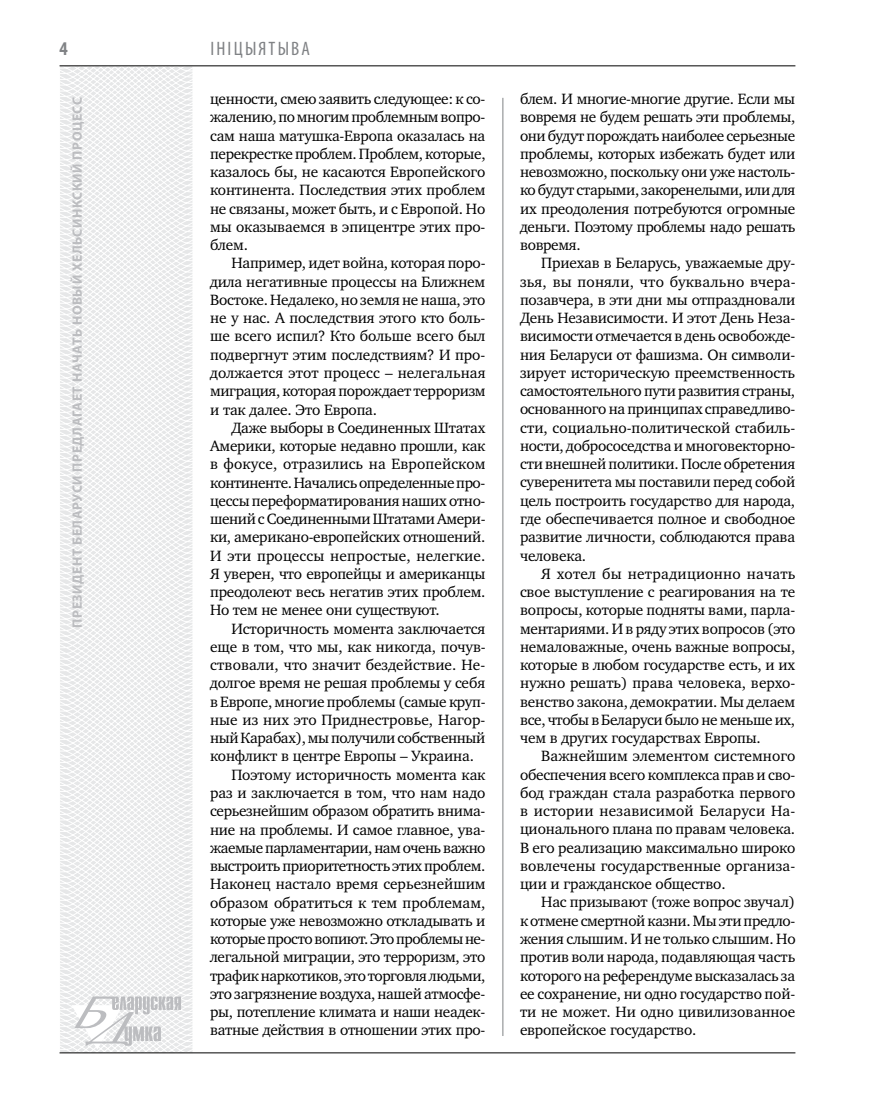
<style>
.page{position:relative;width:872px;height:1106px;background:#fff}
.page>*{position:absolute;margin:0;border:0;box-sizing:border-box;transform-origin:0 0}
.t1{font:condensed 19.5px "Myriad Pro";letter-spacing:.11em;color:#808285}
.t2{font:700 condensed 19.5px "Myriad Pro";color:#808285}
.t3{font:15.3px/18.3px "Charter C";letter-spacing:-.015em;color:#000;text-align:justify}
.t4{font:15.3px "Charter C";letter-spacing:-.035em;color:#000}
.t5{font:15.3px "Charter C";letter-spacing:.005em;color:#000}
.t6{font:700 13.5px "Myriad Pro";letter-spacing:.04em;color:#bcbdc0}
</style>
<div class="page">
<svg style="left:59px;top:65px;width:192px;height:989px"></svg>
<hr style="left:502px;top:98px;width:1px;height:938px;background:#808285">
<hr style="left:60px;top:1052px;width:735px;height:1px;background:#000">
<svg style="left:71px;top:996px;width:110px;height:53px"></svg>
<hr style="left:60px;top:65px;width:735px;height:1px;background:#000">
<p class="t2" style="left:60px;top:37px;width:10px">4</p>
<p class="t1" style="left:210px;top:37px;width:101px">Ініцыятыва</p>
<p class="t3" style="left:210px;top:90px;width:277px">ценности, смею заявить следующее: к со&shy;жалению, по многим проблемным вопро&shy;сам наша матушка-Европа оказалась на перекрестке проблем. Проблем, которые, казалось бы, не касаются Европейского континента. Последствия этих проблем не связаны, может быть, и с Европой. Но мы оказываемся в эпицентре этих про&shy;блем.</p>
<p class="t3" style="left:210px;top:254px;width:277px;text-indent:21px">Например, идет война, которая поро&shy;дила негативные процессы на Ближнем Востоке. Недалеко, но земля не наша, это не у нас. А последствия этого кто боль&shy;ше всего испил? Кто больше всего был подвергнут этим последствиям? И про&shy;должается этот процесс – нелегальная миграция, которая порождает терроризм и так далее. Это Европа.</p>
<p class="t3" style="left:210px;top:418px;width:277px;text-indent:21px">Даже выборы в Соединенных Штатах Америки, которые недавно прошли, как в фокусе, отразились на Европейском континенте. Начались определенные про&shy;цессы переформатирования наших отно&shy;шений с Соединенными Штатами Амери&shy;ки, американо-европейских отношений.<br>И эти процессы непростые, нелегкие.<br>Я уверен, что европейцы и американцы преодолеют весь негатив этих проблем.<br>Но тем не менее они существуют.</p>
<p class="t3" style="left:231px;top:619px;width:255px">Историчность момента заключается</p>
<p class="t3" style="left:210px;top:637px;width:277px">еще в том, что мы, как никогда, почув-</p>
<p class="t5" style="left:210px;top:656px;width:277px">ствовали, что значит бездействие. Не-</p>
<p class="t3" style="left:210px;top:674px;width:277px">долгое время не решая проблемы у себя</p>
<p class="t3" style="left:210px;top:692px;width:277px">в Европе, многие проблемы (самые круп-</p>
<p class="t3" style="left:210px;top:710px;width:277px">ные из них это Приднестровье, Нагор-</p>
<p class="t3" style="left:210px;top:729px;width:277px">ный Карабах), мы получили собственный</p>
<p class="t3" style="left:210px;top:747px;width:265px">конфликт в центре Европы – Украина.</p>
<p class="t3" style="left:231px;top:765px;width:256px">Поэтому историчность момента как</p>
<p class="t3" style="left:210px;top:783px;width:277px">раз и заключается в том, что нам надо</p>
<p class="t3" style="left:210px;top:802px;width:277px">серьезнейшим образом обратить внима-</p>
<p class="t3" style="left:210px;top:820px;width:277px">ние на проблемы. И самое главное, ува-</p>
<p class="t4" style="left:210px;top:839px;width:277px">жаемые парламентарии, нам очень важно</p>
<p class="t3" style="left:210px;top:857px;width:277px">выстроить приоритетность этих проблем.</p>
<p class="t3" style="left:210px;top:875px;width:277px">Наконец настало время серьезнейшим</p>
<p class="t3" style="left:210px;top:893px;width:277px">образом обратиться к тем проблемам,</p>
<p class="t3" style="left:210px;top:911px;width:277px">которые уже невозможно откладывать и</p>
<p class="t4" style="left:210px;top:930px;width:277px">которые просто вопиют. Это проблемы не-</p>
<p class="t3" style="left:210px;top:948px;width:277px">легальной миграции, это терроризм, это</p>
<p class="t3" style="left:210px;top:966px;width:277px">трафик наркотиков, это торговля людьми,</p>
<p class="t3" style="left:210px;top:984px;width:277px">это загрязнение воздуха, нашей атмосфе-</p>
<p class="t3" style="left:210px;top:1003px;width:277px">ры, потепление климата и наши неадек-</p>
<p class="t3" style="left:210px;top:1021px;width:277px">ватные действия в отношении этих про-</p>
<p class="t6" style="left:69px;top:627px;width:531px;rotate:-90deg">Президент Беларуси предлагает начать новый Хельсинкский процесс</p>
<p class="t3" style="left:520px;top:90px;width:277px">блем. И многие-многие другие. Если мы вовремя не будем решать эти проблемы, они будут порождать наиболее серьезные проблемы, которых избежать будет или невозможно, поскольку они уже настоль&shy;ко будут старыми, закоренелыми, или для их преодоления потребуются огромные деньги. Поэтому проблемы надо решать вовремя.</p>
<p class="t3" style="left:520px;top:254px;width:277px;text-indent:21px">Приехав в Беларусь, уважаемые дру&shy;зья, вы поняли, что буквально вчера&shy;позавчера, в эти дни мы отпраздновали День Независимости. И этот День Неза&shy;висимости отмечается в день освобожде&shy;ния Беларуси от фашизма. Он символи&shy;зирует историческую преемственность самостоятельного пути развития страны, основанного на принципах справедливо&shy;сти, социально-политической стабиль&shy;ности, добрососедства и многовекторно&shy;сти внешней политики. После обретения суверенитета мы поставили перед собой цель построить государство для народа, где обеспечивается полное и свободное развитие личности, соблюдаются права человека.</p>
<p class="t3" style="left:520px;top:564px;width:277px;text-indent:21px">Я хотел бы нетрадиционно начать свое выступление с реагирования на те вопросы, которые подняты вами, парла&shy;ментариями. И в ряду этих вопросов (это немаловажные, очень важные вопросы, которые в любом государстве есть, и их нужно решать) права человека, верхо&shy;венство закона, демократии. Мы делаем все, чтобы в Беларуси было не меньше их, чем в других государствах Европы.</p>
<p class="t3" style="left:520px;top:747px;width:277px;text-indent:21px">Важнейшим элементом системного обеспечения всего комплекса прав и сво&shy;бод граждан стала разработка первого в истории независимой Беларуси На&shy;ционального плана по правам человека.<br>В его реализацию максимально широко вовлечены государственные организа&shy;ции и гражданское общество.</p>
<p class="t3" style="left:520px;top:893px;width:277px;text-indent:21px">Нас призывают (тоже вопрос звучал) к отмене смертной казни. Мы эти предло&shy;жения слышим. И не только слышим. Но против воли народа, подавляющая часть которого на референдуме высказалась за ее сохранение, ни одно государство пой&shy;ти не может. Ни одно цивилизованное европейское государство.</p>
</div>
